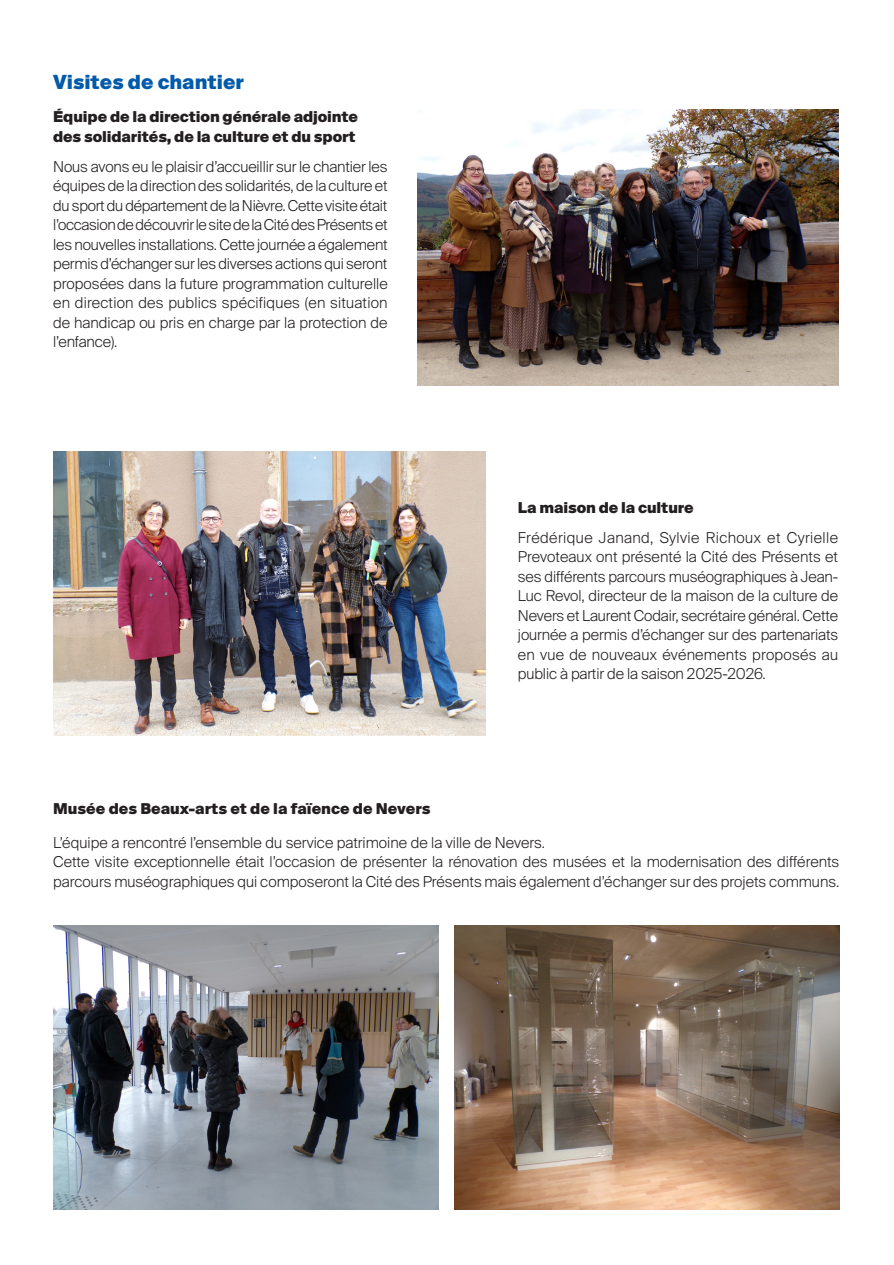
<style>
.page{position:relative;width:894px;height:1265px;background:#fff}
.page>*{position:absolute;margin:0;border:0;box-sizing:border-box;transform-origin:0 0}
.t1{font:900 19.5px "Suisse Intl";color:#015aaa}
.t2{font:300 15px/19.5px "Suisse Intl";color:#231f20;text-align:justify}
.t3{font:900 15px/19.5px "Suisse Intl";letter-spacing:-.01em;color:#231f20}
</style>
<div class="page">
<img style="left:53px;top:452px;width:433px;height:283px">
<img style="left:417px;top:109px;width:421px;height:276px">
<img style="left:53px;top:925px;width:385px;height:284px">
<img style="left:454px;top:925px;width:385px;height:284px">
<p class="t1" style="left:53px;top:71px;width:192px">Visites de chantier</p>
<p class="t3" style="left:53px;top:107px;width:306px">Équipe de la direction générale adjointe des solidarités, de la culture et du sport</p>
<p class="t2" style="left:53px;top:157px;width:336px">Nous avons eu le plaisir d’accueillir sur le chantier les équipes de la direction des solidarités, de la culture et du sport du département de la Nièvre. Cette visite était l’occasion de découvrir le site de la Cité des Présents et les nouvelles installations. Cette journée a également permis d’échanger sur les diverses actions qui seront proposées dans la future programmation culturelle en direction des publics spécifiques (en situation de handicap ou pris en charge par la protection de l’enfance).</p>
<p class="t3" style="left:518px;top:498px;width:177px">La maison de la culture</p>
<p class="t2" style="left:518px;top:528px;width:322px">Frédérique Janand, Sylvie Richoux et Cyrielle Prevoteaux ont présenté la Cité des Présents et ses différents parcours muséographiques à Jean-Luc Revol, directeur de la maison de la culture de Nevers et Laurent Codair, secrétaire général. Cette journée a permis d’échanger sur des partenariats en vue de nouveaux événements proposés au public à partir de la saison 2025-2026.</p>
<p class="t3" style="left:53px;top:798px;width:379px">Musée des Beaux-arts et de la faïence de Nevers</p>
<p class="t2" style="left:53px;top:833px;width:493px">L’équipe a rencontré l’ensemble du service patrimoine de la ville de Nevers.</p>
<p class="t2" style="left:53px;top:852px;width:788px">Cette visite exceptionnelle était l’occasion de présenter la rénovation des musées et la modernisation des différents parcours muséographiques qui composeront la Cité des Présents mais également d’échanger sur des projets communs.</p>
</div>
